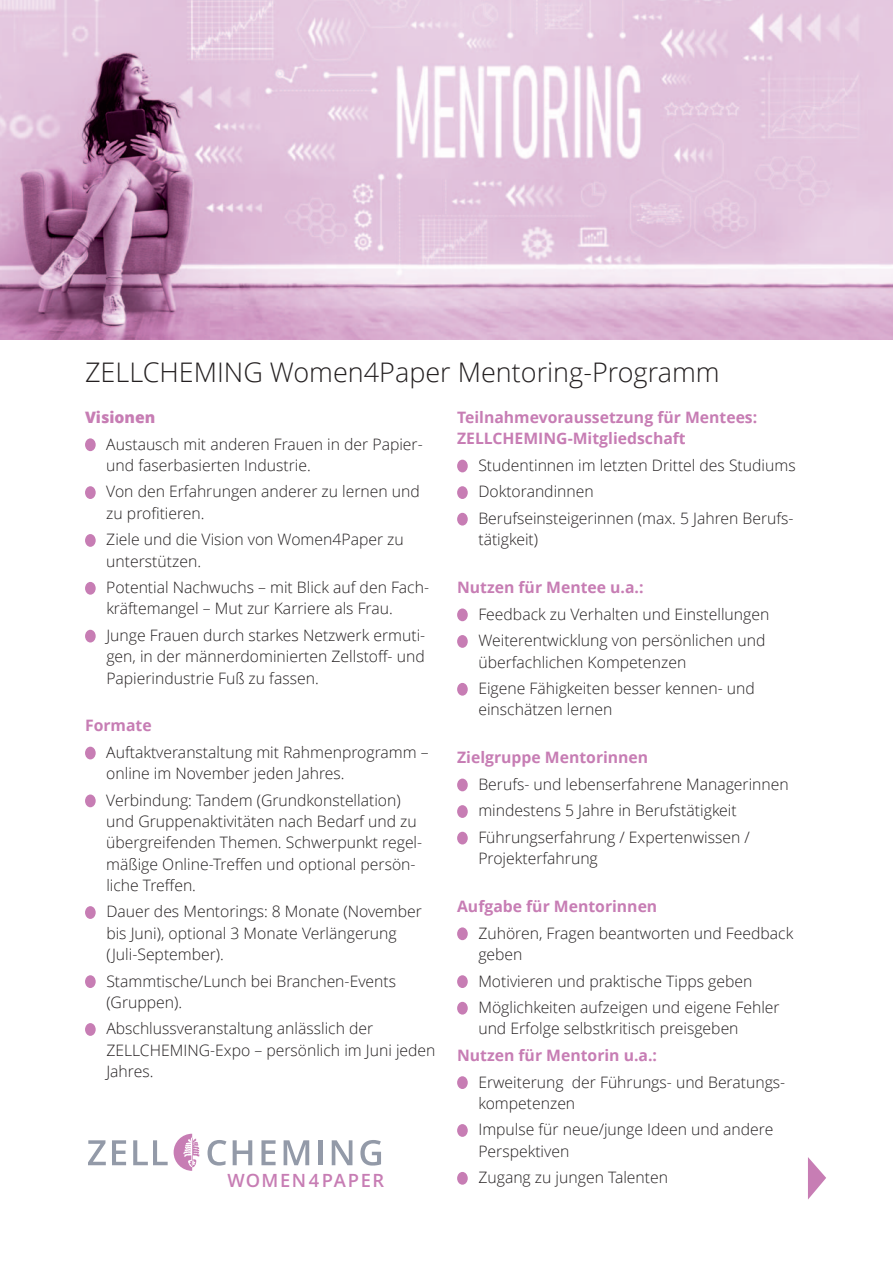
<style>
.page{position:relative;width:893px;height:1263px;background:#fff}
.page>*{position:absolute;margin:0;border:0;box-sizing:border-box;transform-origin:0 0}
.t1{font:300 27px "Open Sans";color:#231f20}
.t2{font:600 18.3px "Open Sans";letter-spacing:.09em;color:#c77db4}
.t3{font:300 15.75px/21.3px "Open Sans";color:#231f20}
.t4{font:700 15.75px/21.3px "Open Sans";color:#c77db4}
.t5{font:800 15.75px "Open Sans";color:#c77db4}
</style>
<div class="page">
<img style="left:0;top:0;width:893px;height:340px">
<svg style="left:88px;top:1140px;width:18px;height:25px"></svg>
<svg style="left:112px;top:1140px;width:14px;height:25px"></svg>
<svg style="left:133px;top:1140px;width:35px;height:25px"></svg>
<svg style="left:208px;top:1140px;width:18px;height:25px"></svg>
<svg style="left:233px;top:1140px;width:19px;height:25px"></svg>
<svg style="left:261px;top:1140px;width:15px;height:25px"></svg>
<svg style="left:284px;top:1140px;width:25px;height:25px"></svg>
<hr style="left:318px;top:1140px;width:4px;height:25px;background:#939aa8">
<svg style="left:332px;top:1140px;width:20px;height:25px"></svg>
<svg style="left:360px;top:1140px;width:21px;height:25px"></svg>
<svg style="left:174px;top:1134px;width:25px;height:37px"></svg>
<div style="left:85px;top:438px;width:11px;height:13px;background:#c77db4;border-radius:50%"></div>
<div style="left:85px;top:486px;width:11px;height:13px;background:#c77db4;border-radius:50%"></div>
<div style="left:85px;top:534px;width:11px;height:13px;background:#c77db4;border-radius:50%"></div>
<div style="left:85px;top:582px;width:11px;height:13px;background:#c77db4;border-radius:50%"></div>
<div style="left:85px;top:630px;width:11px;height:12px;background:#c77db4;border-radius:50%"></div>
<div style="left:85px;top:747px;width:11px;height:12px;background:#c77db4;border-radius:50%"></div>
<div style="left:85px;top:794px;width:11px;height:13px;background:#c77db4;border-radius:50%"></div>
<div style="left:85px;top:906px;width:11px;height:13px;background:#c77db4;border-radius:50%"></div>
<div style="left:85px;top:975px;width:11px;height:13px;background:#c77db4;border-radius:50%"></div>
<div style="left:85px;top:1023px;width:11px;height:13px;background:#c77db4;border-radius:50%"></div>
<div style="left:457px;top:460px;width:11px;height:12px;background:#c77db4;border-radius:50%"></div>
<div style="left:457px;top:486px;width:11px;height:13px;background:#c77db4;border-radius:50%"></div>
<div style="left:457px;top:513px;width:11px;height:12px;background:#c77db4;border-radius:50%"></div>
<div style="left:457px;top:608px;width:11px;height:13px;background:#c77db4;border-radius:50%"></div>
<div style="left:457px;top:635px;width:11px;height:13px;background:#c77db4;border-radius:50%"></div>
<div style="left:457px;top:683px;width:11px;height:13px;background:#c77db4;border-radius:50%"></div>
<div style="left:457px;top:778px;width:11px;height:13px;background:#c77db4;border-radius:50%"></div>
<div style="left:457px;top:805px;width:11px;height:13px;background:#c77db4;border-radius:50%"></div>
<div style="left:457px;top:832px;width:11px;height:12px;background:#c77db4;border-radius:50%"></div>
<div style="left:457px;top:927px;width:11px;height:13px;background:#c77db4;border-radius:50%"></div>
<div style="left:457px;top:975px;width:11px;height:13px;background:#c77db4;border-radius:50%"></div>
<div style="left:457px;top:1002px;width:11px;height:12px;background:#c77db4;border-radius:50%"></div>
<div style="left:457px;top:1076px;width:11px;height:13px;background:#c77db4;border-radius:50%"></div>
<div style="left:457px;top:1124px;width:11px;height:13px;background:#c77db4;border-radius:50%"></div>
<div style="left:457px;top:1172px;width:11px;height:13px;background:#c77db4;border-radius:50%"></div>
<svg style="left:808px;top:1157px;width:18px;height:42px"></svg>
<p class="t1" style="left:85px;top:353px;width:636px">ZELLCHEMING Women4Paper Mentoring-Programm</p>
<p class="t5" style="left:85px;top:406px;width:72px">Visionen</p>
<p class="t3" style="left:106px;top:433px;width:318px">Austausch mit anderen Frauen in der Papier&shy;und faserbasierten Industrie.</p>
<p class="t3" style="left:106px;top:481px;width:315px">Von den Erfahrungen anderer zu lernen und zu profitieren.</p>
<p class="t3" style="left:106px;top:528px;width:299px">Ziele und die Vision von Women4Paper zu unterstützen.</p>
<p class="t3" style="left:106px;top:576px;width:324px">Potential Nachwuchs – mit Blick auf den Fach&shy;kräftemangel – Mut zur Karriere als Frau.</p>
<p class="t3" style="left:106px;top:624px;width:320px;text-align:justify">Junge Frauen durch starkes Netzwerk ermuti&shy;gen, in der männerdominierten Zellstoff- und Papierindustrie Fuß zu fassen.</p>
<p class="t4" style="left:85px;top:715px;width:68px">Formate</p>
<p class="t3" style="left:106px;top:741px;width:324px">Auftaktveranstaltung mit Rahmenprogramm – online im November jeden Jahres.</p>
<p class="t3" style="left:106px;top:789px;width:317px">Verbindung: Tandem (Grundkonstellation) und Gruppenaktivitäten nach Bedarf und zu übergreifenden Themen. Schwerpunkt regel&shy;mäßige Online-Treffen und optional persön - liche Treffen.</p>
<p class="t3" style="left:106px;top:901px;width:317px">Dauer des Mentorings: 8 Monate (November bis Juni), optional 3 Monate Verlängerung (Juli-September).</p>
<p class="t3" style="left:106px;top:970px;width:291px">Stammtische/Lunch bei Branchen-Events (Gruppen).</p>
<p class="t3" style="left:106px;top:1017px;width:331px">Abschlussveranstaltung anlässlich der<br>ZELLCHEMING-Expo – persönlich im Juni jeden<br>Jahres.</p>
<p class="t2" style="left:227px;top:1170px;width:158px">WOMEN4PAPER</p>
<p class="t4" style="left:457px;top:406px;width:302px">Teilnahmevoraussetzung für Mentees:<br>ZELLCHEMING-Mitgliedschaft</p>
<p class="t3" style="left:478px;top:454px;width:319px">Studentinnen im letzten Drittel des Studiums</p>
<p class="t3" style="left:478px;top:481px;width:117px">Doktorandinnen</p>
<p class="t3" style="left:478px;top:507px;width:317px">Berufseinsteigerinnen (max. 5 Jahren Berufs&shy;tätigkeit)</p>
<p class="t4" style="left:457px;top:576px;width:188px">Nutzen für Mentee u.a.:</p>
<p class="t3" style="left:478px;top:603px;width:292px">Feedback zu Verhalten und Einstellungen</p>
<p class="t3" style="left:478px;top:629px;width:289px">Weiterentwicklung von persönlichen und überfachlichen Kompetenzen</p>
<p class="t3" style="left:478px;top:677px;width:278px">Eigene Fähigkeiten besser kennen- und einschätzen lernen</p>
<p class="t4" style="left:457px;top:746px;width:193px">Zielgruppe Mentorinnen</p>
<p class="t3" style="left:478px;top:773px;width:312px">Berufs- und lebenserfahrene Managerinnen</p>
<p class="t3" style="left:478px;top:800px;width:260px">mindestens 5 Jahre in Berufstätigkeit</p>
<p class="t3" style="left:478px;top:826px;width:273px">Führungserfahrung / Expertenwissen /<br>Projekterfahrung</p>
<p class="t4" style="left:457px;top:895px;width:202px">Aufgabe für Mentorinnen</p>
<p class="t3" style="left:478px;top:922px;width:316px">Zuhören, Fragen beantworten und Feedback geben</p>
<p class="t3" style="left:478px;top:970px;width:276px">Motivieren und praktische Tipps geben</p>
<p class="t3" style="left:478px;top:996px;width:303px">Möglichkeiten aufzeigen und eigene Fehler und Erfolge selbstkritisch preisgeben</p>
<p class="t4" style="left:457px;top:1044px;width:201px">Nutzen für Mentorin u.a.:</p>
<p class="t3" style="left:478px;top:1071px;width:308px">Erweiterung der Führungs- und Beratungs&shy;kompetenzen</p>
<p class="t3" style="left:478px;top:1118px;width:296px">Impulse für neue/junge Ideen und andere<br>Perspektiven</p>
<p class="t3" style="left:478px;top:1166px;width:191px">Zugang zu jungen Talenten</p>
</div>
